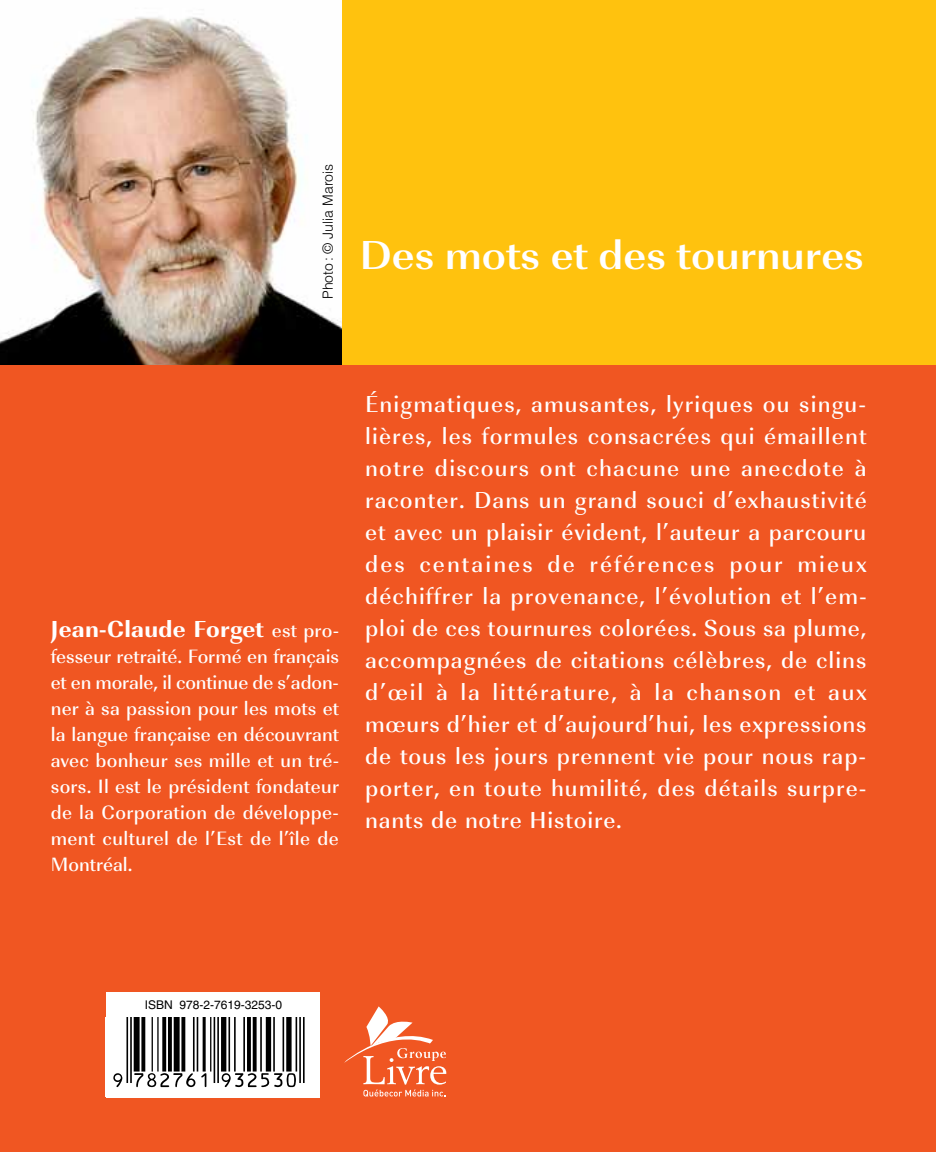
<style>
.page{position:relative;width:936px;height:1152px;background:#fff}
.page>*{position:absolute;margin:0;border:0;box-sizing:border-box;transform-origin:0 0}
.t1{font:700 expanded 42px "URW Imperial T";color:#fff}
.t2{font:500 24px/32px "URW Imperial T";letter-spacing:.045em;color:#fff;text-align:justify}
.t3{font:700 24px "URW Imperial T Extr";letter-spacing:.015em;color:#fff}
.t4{font:500 20px/26px "URW Imperial T";letter-spacing:.02em;color:#fff;text-align:justify}
.t5{font:300 14px "Helvetica";color:#000}
.t6{font:12px "Helvetica";color:#000}
.s1{font-family:"URW Imperial T";font-weight:500;font-size:20px}
</style>
<div class="page">
<div style="left:0;top:364px;width:936px;height:788px;background:#f05622"></div>
<div style="left:0;top:0;width:936px;height:365px;background:#ffc20e"></div>
<div style="left:106px;top:992px;width:213px;height:105px;background:#fff"></div>
<img style="left:0;top:0;width:342px;height:365px">
<hr style="left:126px;top:1018px;width:2px;height:65px;background:#000">
<hr style="left:130px;top:1018px;width:2px;height:65px;background:#000">
<div style="left:134px;top:1018px;width:6px;height:54px;background:#000"></div>
<svg style="left:141px;top:1018px;width:4px;height:54px"></svg>
<hr style="left:152px;top:1018px;width:1px;height:54px;background:#000">
<hr style="left:157px;top:1018px;width:2px;height:54px;background:#000">
<svg style="left:162px;top:1018px;width:4px;height:54px"></svg>
<svg style="left:168px;top:1018px;width:4px;height:54px"></svg>
<div style="left:174px;top:1018px;width:6px;height:54px;background:#000"></div>
<svg style="left:181px;top:1018px;width:4px;height:54px"></svg>
<hr style="left:193px;top:1018px;width:2px;height:54px;background:#000">
<hr style="left:197px;top:1018px;width:1px;height:54px;background:#000">
<hr style="left:203px;top:1018px;width:3px;height:54px;background:#000">
<hr style="left:210px;top:1018px;width:1px;height:54px;background:#000">
<hr style="left:214px;top:1018px;width:1px;height:65px;background:#000">
<hr style="left:217px;top:1018px;width:2px;height:65px;background:#000">
<div style="left:221px;top:1018px;width:5px;height:54px;background:#000"></div>
<hr style="left:228px;top:1018px;width:2px;height:54px;background:#000">
<hr style="left:234px;top:1018px;width:2px;height:54px;background:#000">
<hr style="left:243px;top:1018px;width:2px;height:54px;background:#000">
<svg style="left:247px;top:1018px;width:4px;height:54px"></svg>
<svg style="left:253px;top:1018px;width:4px;height:54px"></svg>
<hr style="left:260px;top:1018px;width:2px;height:54px;background:#000">
<div style="left:266px;top:1018px;width:5px;height:54px;background:#000"></div>
<hr style="left:273px;top:1018px;width:2px;height:54px;background:#000">
<hr style="left:283px;top:1018px;width:1px;height:54px;background:#000">
<div style="left:286px;top:1018px;width:6px;height:54px;background:#000"></div>
<hr style="left:296px;top:1018px;width:1px;height:54px;background:#000">
<hr style="left:299px;top:1018px;width:2px;height:65px;background:#000">
<hr style="left:303px;top:1018px;width:2px;height:65px;background:#000">
<svg style="left:113px;top:1073px;width:9px;height:14px"></svg>
<svg style="left:134px;top:1073px;width:61px;height:14px"></svg>
<svg style="left:201px;top:1073px;width:5px;height:14px"></svg>
<svg style="left:222px;top:1073px;width:74px;height:14px"></svg>
<svg style="left:344px;top:1006px;width:102px;height:91px"></svg>
<p class="t5" style="left:319px;top:299px;width:136px;rotate:-90deg">Photo : © Julia Marois</p>
<h1 class="t1" style="left:360px;top:230px;width:506px">Des mots et des tournures</h1>
<p class="t3" style="left:51px;top:614px;width:290px">Jean-Claude Forget <span class="s1">est pro-</span></p>
<p class="t4" style="left:51px;top:643px;width:290px">fesseur retraité. Formé en français et en morale, il continue de s’adon&shy;ner à sa passion pour les mots et la langue française en découvrant avec bonheur ses mille et un tré&shy;sors. Il est le président fondateur de la Corporation de développe&shy;ment culturel de l’Est de l’île de Montréal.</p>
<p class="t2" style="left:365px;top:389px;width:503px">Énigmatiques, amusantes, lyriques ou singu&shy;lières, les formules consacrées qui émaillent notre discours ont chacune une anecdote à raconter. Dans un grand souci d’exhaustivité et avec un plaisir évident, l’auteur a parcouru des centaines de références pour mieux déchiffrer la provenance, l’évolution et l’em&shy;ploi de ces tournures colorées. Sous sa plume, accompagnées de citations célèbres, de clins d’œil à la littérature, à la chanson et aux mœurs d’hier et d’aujourd’hui, les expressions de tous les jours prennent vie pour nous rap&shy;porter, en toute humilité, des détails surpre&shy;nants de notre Histoire.</p>
<p class="t6" style="left:145px;top:998px;width:139px">ISBN 978-2-7619-3253-0</p>
</div>
